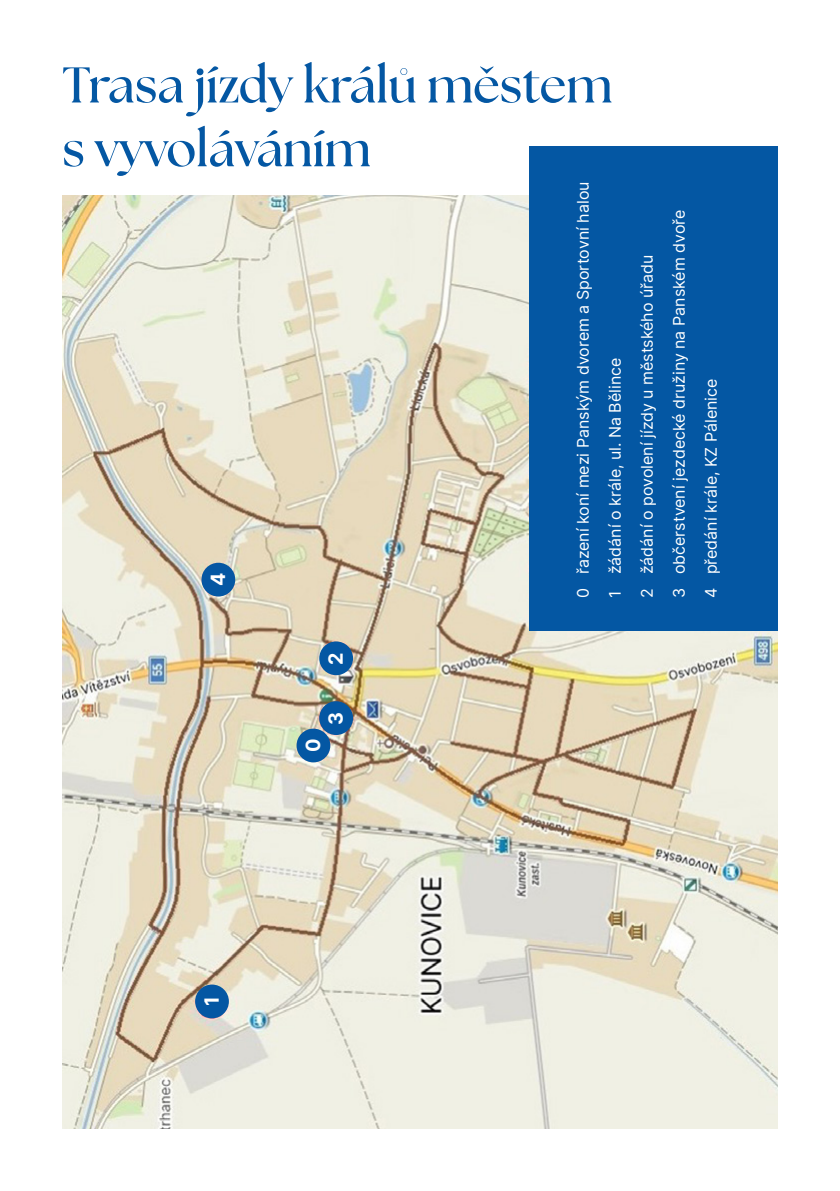
<style>
.page{position:relative;width:840px;height:1191px;background:#fff}
.page>*{position:absolute;margin:0;border:0;box-sizing:border-box;transform-origin:0 0}
.t1{font:700 50px/63.8px "The Seasons";color:#0457a3}
.t2{font:19.6px "Inter";color:#fff}
.t3{font:16px/32px "Inter";color:#fff}
</style>
<div class="page">
<img style="left:62px;top:196px;width:715px;height:932px">
<div style="left:195px;top:984px;width:34px;height:34px;background:#0457a3;border-radius:50%"></div>
<div style="left:319px;top:641px;width:34px;height:34px;background:#0457a3;border-radius:50%"></div>
<div style="left:319px;top:701px;width:34px;height:34px;background:#0457a3;border-radius:50%"></div>
<div style="left:201px;top:563px;width:34px;height:33px;background:#0457a3;border-radius:50%"></div>
<div style="left:296px;top:728px;width:34px;height:34px;background:#0457a3;border-radius:50%"></div>
<div style="left:528px;top:146px;width:249px;height:484px;background:#0457a3"></div>
<h1 class="t1" style="left:62px;top:52px;width:551px">Trasa jízdy králů městem s vyvoláváním</h1>
<p class="t2" style="left:203px;top:586px;width:15px;rotate:-90deg">4</p>
<p class="t2" style="left:321px;top:664px;width:14px;rotate:-90deg">2</p>
<p class="t2" style="left:321px;top:724px;width:14px;rotate:-90deg">3</p>
<p class="t2" style="left:298px;top:752px;width:15px;rotate:-90deg">0</p>
<p class="t2" style="left:197px;top:1006px;width:11px;rotate:-90deg">1</p>
<p class="t3" style="left:566px;top:598px;width:418px;rotate:-90deg">0 řazení koní mezi Panským dvorem a Sportovní halou 1 žádání o krále, ul. Na Bělince<br>2 žádání o povolení jízdy u městského úřadu<br>3 občerstvení jezdecké družiny na Panském dvoře<br>4 předání krále, KZ Pálenice</p>
</div>
